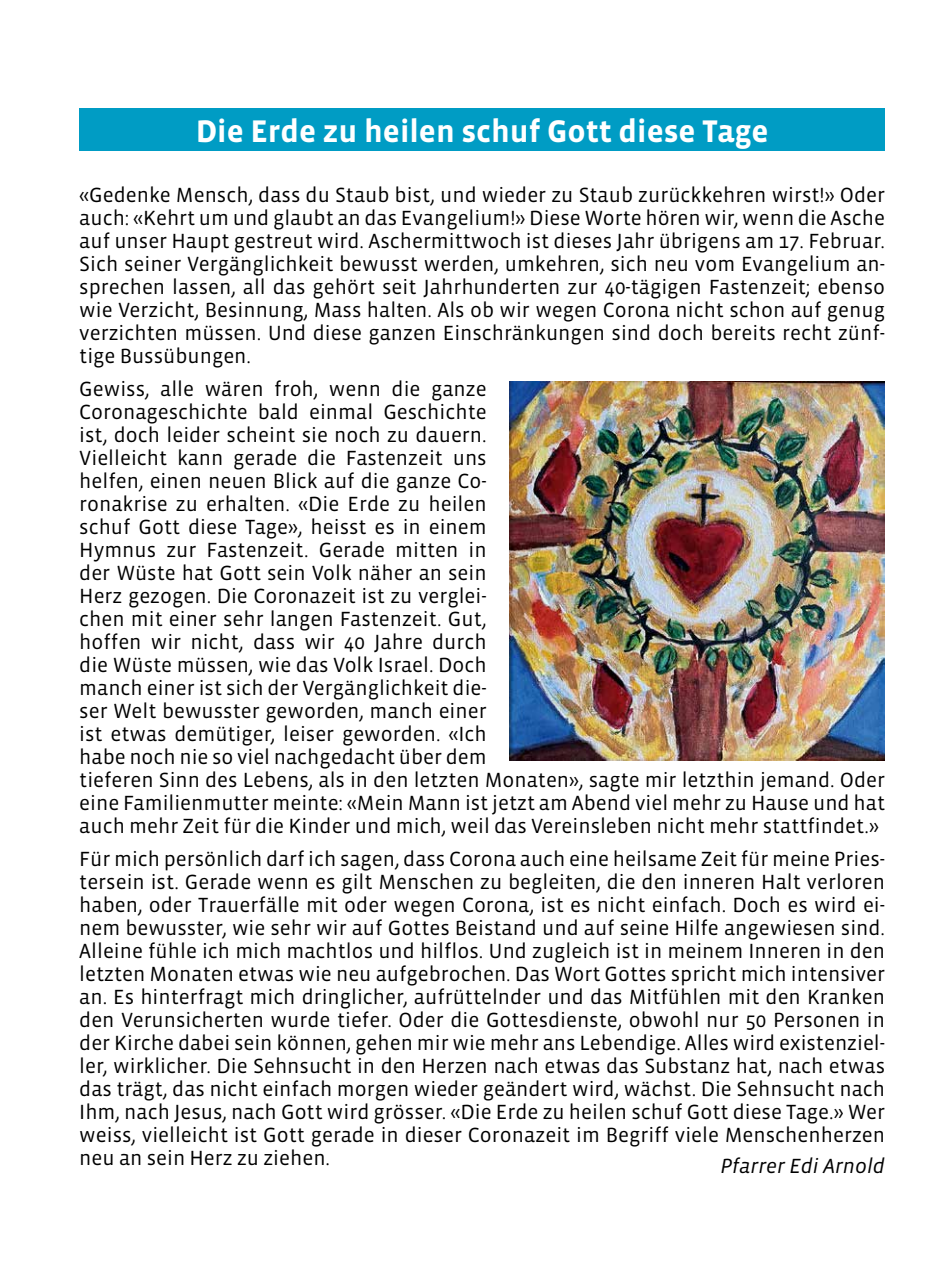
<style>
.page{position:relative;width:942px;height:1276px;background:#fff}
.page>*{position:absolute;margin:0;border:0;box-sizing:border-box;transform-origin:0 0}
.t1{font:700 32px "Vista Sans";color:#fff}
.t2{font:21px/23px "Vista Sans";color:#000;text-align:justify}
.t3{font:italic 21px "Vista Sans";color:#000}
</style>
<div class="page">
<div style="left:79px;top:108px;width:805px;height:42px;background:#009cc4"></div>
<img style="left:509px;top:382px;width:374px;height:378px">
<h1 class="t1" style="left:196px;top:114px;width:574px">Die Erde zu heilen schuf Gott diese Tage</h1>
<p class="t2" style="left:79px;top:184px;width:807px">«Gedenke Mensch, dass du Staub bist, und wieder zu Staub zurückkehren wirst!» Oder auch: «Kehrt um und glaubt an das Evangelium!» Diese Worte hören wir, wenn die Asche auf unser Haupt gestreut wird. Aschermittwoch ist dieses Jahr übrigens am 17. Februar.<br>Sich seiner Vergänglichkeit bewusst werden, umkehren, sich neu vom Evangelium an&shy;sprechen lassen, all das gehört seit Jahrhunderten zur 40-tägigen Fastenzeit; ebenso wie Verzicht, Besinnung, Mass halten. Als ob wir wegen Corona nicht schon auf genug verzichten müssen. Und diese ganzen Einschränkungen sind doch bereits recht zünf&shy;tige Bussübungen.</p>
<p class="t2" style="left:79px;top:378px;width:807px;text-align:left">Gewiss, alle wären froh, wenn die ganze<br>Coronageschichte bald einmal Geschichte<br>ist, doch leider scheint sie noch zu dauern.<br>Vielleicht kann gerade die Fastenzeit uns<br>helfen, einen neuen Blick auf die ganze Co-<br>ronakrise zu erhalten. «Die Erde zu heilen<br>schuf Gott diese Tage», heisst es in einem<br>Hymnus zur Fastenzeit. Gerade mitten in<br>der Wüste hat Gott sein Volk näher an sein<br>Herz gezogen. Die Coronazeit ist zu verglei-<br>chen mit einer sehr langen Fastenzeit. Gut,<br>hoffen wir nicht, dass wir 40 Jahre durch<br>die Wüste müssen, wie das Volk Israel. Doch<br>manch einer ist sich der Vergänglichkeit die-<br>ser Welt bewusster geworden, manch einer<br>ist etwas demütiger, leiser geworden. «Ich<br>habe noch nie so viel nachgedacht über dem<br>tieferen Sinn des Lebens, als in den letzten Monaten», sagte mir letzthin jemand. Oder eine Familienmutter meinte: «Mein Mann ist jetzt am Abend viel mehr zu Hause und hat auch mehr Zeit für die Kinder und mich, weil das Vereinsleben nicht mehr stattfindet.»</p>
<p class="t2" style="left:79px;top:848px;width:807px">Für mich persönlich darf ich sagen, dass Corona auch eine heilsame Zeit für meine Pries&shy;tersein ist. Gerade wenn es gilt Menschen zu begleiten, die den inneren Halt verloren haben, oder Trauerfälle mit oder wegen Corona, ist es nicht einfach. Doch es wird ei&shy;nem bewusster, wie sehr wir auf Gottes Beistand und auf seine Hilfe angewiesen sind.<br>Alleine fühle ich mich machtlos und hilflos. Und zugleich ist in meinem Inneren in den letzten Monaten etwas wie neu aufgebrochen. Das Wort Gottes spricht mich intensiver an. Es hinterfragt mich dringlicher, aufrüttelnder und das Mitfühlen mit den Kranken den Verunsicherten wurde tiefer. Oder die Gottesdienste, obwohl nur 50 Personen in der Kirche dabei sein können, gehen mir wie mehr ans Lebendige. Alles wird existenziel&shy;ler, wirklicher. Die Sehnsucht in den Herzen nach etwas das Substanz hat, nach etwas das trägt, das nicht einfach morgen wieder geändert wird, wächst. Die Sehnsucht nach Ihm, nach Jesus, nach Gott wird grösser. «Die Erde zu heilen schuf Gott diese Tage.» Wer weiss, vielleicht ist Gott gerade in dieser Coronazeit im Begriff viele Menschenherzen neu an sein Herz zu ziehen.</p>
<p class="t3" style="left:720px;top:1155px;width:166px">Pfarrer Edi Arnold</p>
</div>
